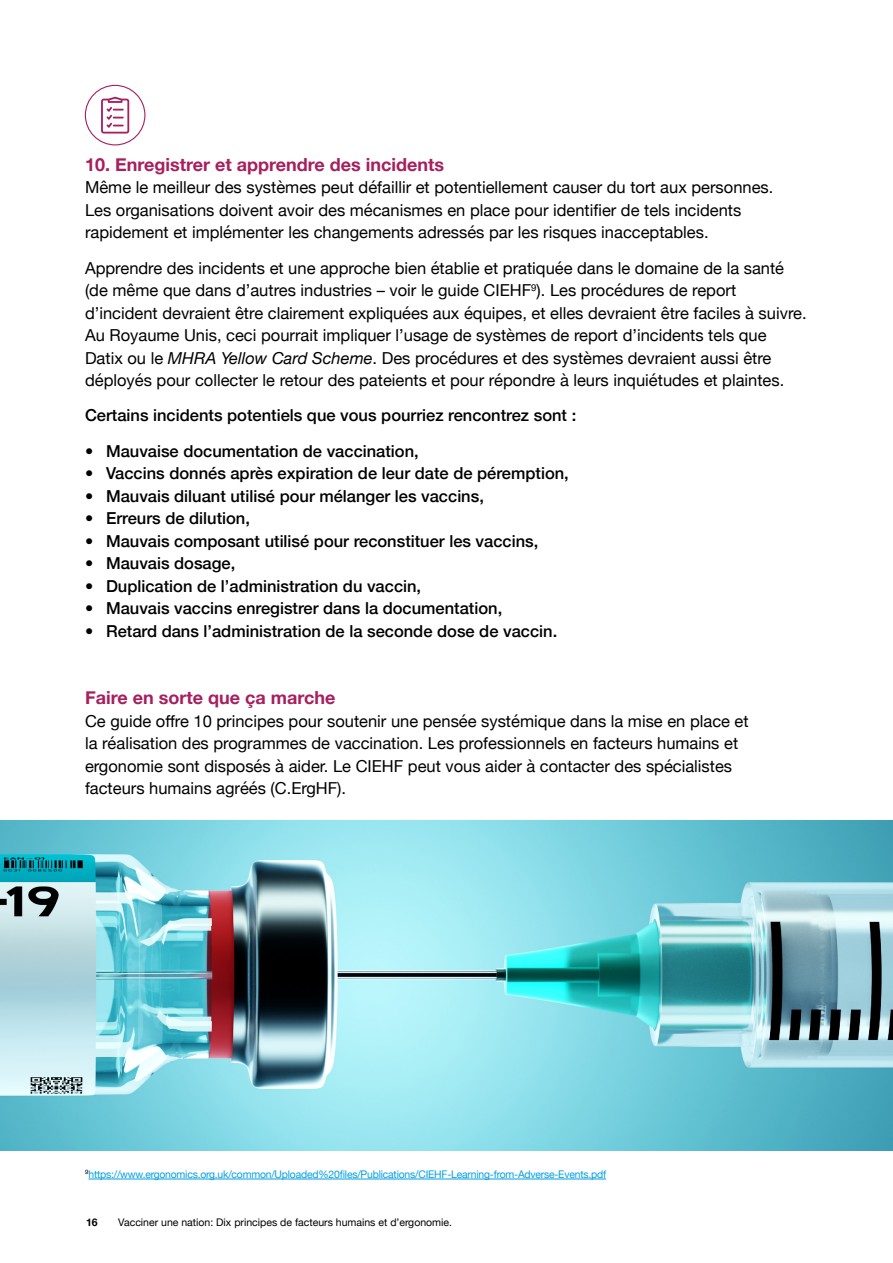
<style>
.page{position:relative;width:893px;height:1263px;background:#fff}
.page>*{position:absolute;margin:0;border:0;box-sizing:border-box;transform-origin:0 0}
.t1{font:700 18px "Helvetica Neue";color:#a71f5e}
.t2{font:16.5px/22.5px "Helvetica Neue";color:#000}
.t3{font:500 16.5px "Helvetica Neue";color:#000}
.t4{font:10.5px "Helvetica Neue";letter-spacing:-.02em;color:#009fe3}
.t5{font:10.5px "Helvetica Neue";color:#000}
.t6{font:700 10.5px "Helvetica Neue";color:#000}
.s1{font-style:italic}
</style>
<div class="page">
<hr style="left:88px;top:1179px;width:518px;height:1px;background:#009fe3">
<img style="left:0;top:821px;width:893px;height:329px">
<svg style="left:101px;top:97px;width:28px;height:37px"></svg>
<div style="left:85px;top:85px;width:60px;height:60px;border:1px solid #a71f5e;border-radius:50%"></div>
<p class="t1" style="left:85px;top:150px;width:361px">10. Enregistrer et apprendre des incidents</p>
<p class="t2" style="left:85px;top:177px;width:690px">Même le meilleur des systèmes peut défaillir et potentiellement causer du tort aux personnes.<br>Les organisations doivent avoir des mécanismes en place pour identifier de tels incidents rapidement et implémenter les changements adressés par les risques inacceptables.</p>
<p class="t2" style="left:85px;top:257px;width:723px">Apprendre des incidents et une approche bien établie et pratiquée dans le domaine de la santé (de même que dans d’autres industries – voir le guide CIEHF<sup>9</sup>). Les procédures de report d’incident devraient être clairement expliquées aux équipes, et elles devraient être faciles à suivre.<br>Au Royaume Unis, ceci pourrait impliquer l’usage de systèmes de report d’incidents tels que Datix ou le <span class="s1">MHRA Yellow Card Scheme</span>. Des procédures et des systèmes devraient aussi être déployés pour collecter le retour des pateients et pour répondre à leurs inquiétudes et plaintes.</p>
<p class="t3" style="left:85px;top:402px;width:493px">Certains incidents potentiels que vous pourriez rencontrez sont :</p>
<p class="t3" style="left:85px;top:437px;width:335px">• Mauvaise documentation de vaccination,</p>
<p class="t3" style="left:85px;top:460px;width:485px">• Vaccins donnés après expiration de leur date de péremption,</p>
<p class="t3" style="left:85px;top:483px;width:400px">• Mauvais diluant utilisé pour mélanger les vaccins,</p>
<p class="t3" style="left:85px;top:505px;width:166px">• Erreurs de dilution,</p>
<p class="t3" style="left:85px;top:528px;width:455px">• Mauvais composant utilisé pour reconstituer les vaccins,</p>
<p class="t3" style="left:85px;top:550px;width:152px">• Mauvais dosage,</p>
<p class="t3" style="left:85px;top:573px;width:338px">• Duplication de l’administration du vaccin,</p>
<p class="t3" style="left:85px;top:595px;width:419px">• Mauvais vaccins enregistrer dans la documentation,</p>
<p class="t3" style="left:85px;top:618px;width:474px">• Retard dans l’administration de la seconde dose de vaccin.</p>
<p class="t1" style="left:85px;top:684px;width:252px">Faire en sorte que ça marche</p>
<p class="t2" style="left:85px;top:710px;width:665px">Ce guide offre 10 principes pour soutenir une pensée systémique dans la mise en place et la réalisation des programmes de vaccination. Les professionnels en facteurs humains et ergonomie sont disposés à aider. Le CIEHF peut vous aider à contacter des spécialistes facteurs humains agréés (C.ErgHF).</p>
<p class="t4" style="left:85px;top:1166px;width:523px"><sup>9</sup>https://www.ergonomics.org.uk/common/Uploaded%20files/Publications/CIEHF-Learning-from-Adverse-Events.pdf</p>
<p class="t6" style="left:86px;top:1214px;width:13px">16</p>
<p class="t5" style="left:118px;top:1215px;width:335px">Vacciner une nation: Dix principes de facteurs humains et d’ergonomie.</p>
</div>
